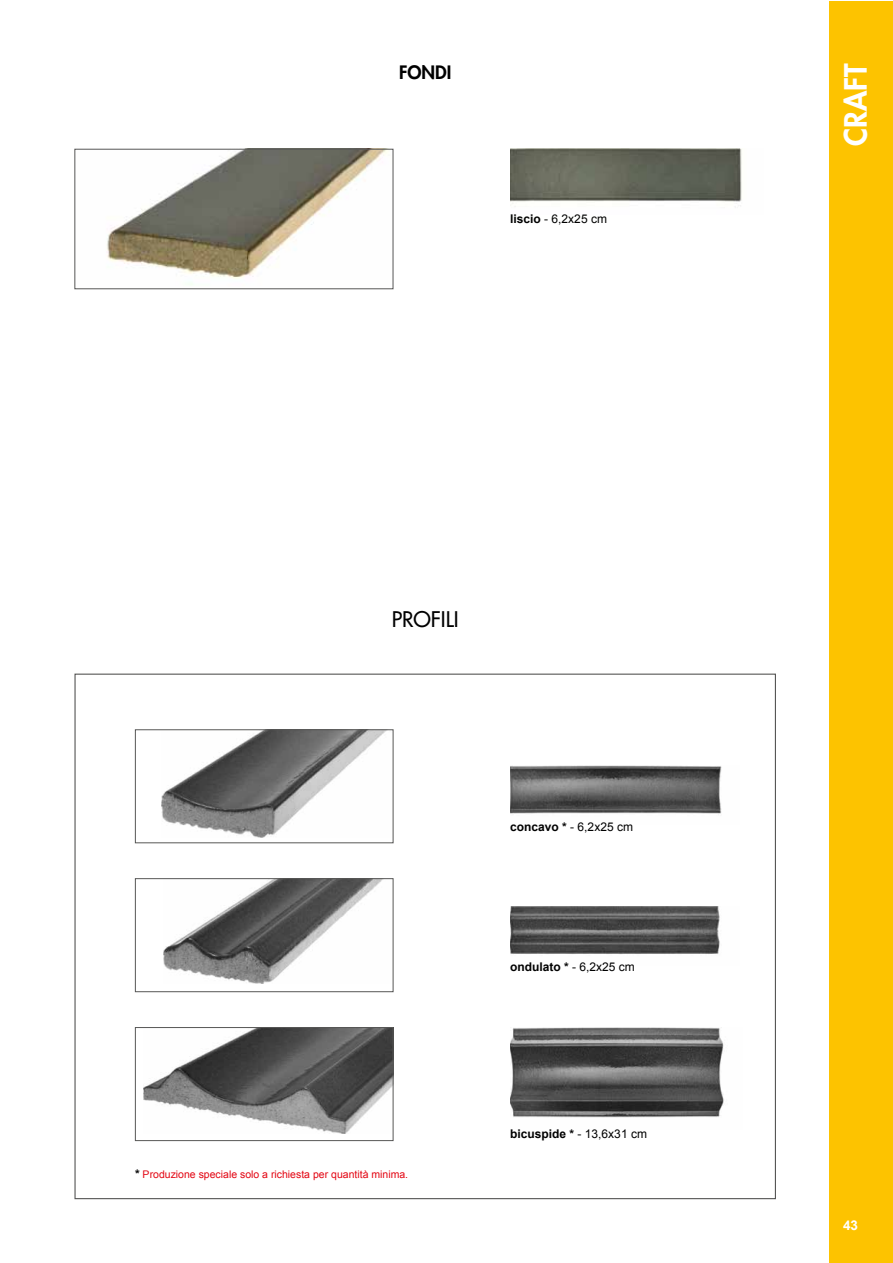
<style>
.page{position:relative;width:893px;height:1263px;background:#fff}
.page>*{position:absolute;margin:0;border:0;box-sizing:border-box;transform-origin:0 0}
.t1{font:800 30px "Futura Std";color:#fff}
.t2{font:500 21px "Futura Std";color:#000}
.t3{font:800 18px "Futura Std";color:#000}
.t4{font:700 13.5px "Arial";color:#fff}
.t5{font:700 12px "Arial";color:#000}
.t6{font:12px "Arial";color:#000}
.t7{font:10.5px "Arial";color:#e30613}
.s1{font-weight:700}
.s2{font-weight:700;font-size:12px;color:#000}
.s3{font-weight:400}
</style>
<div class="page">
<div style="left:829px;top:1px;width:63px;height:1262px;background:#fdc300"></div>
<img style="left:107px;top:151px;width:281px;height:134px">
<div style="left:74px;top:149px;width:319px;height:140px;border:1px solid #575756"></div>
<img style="left:510px;top:149px;width:232px;height:58px">
<img style="left:510px;top:765px;width:212px;height:49px">
<img style="left:510px;top:906px;width:210px;height:48px">
<img style="left:162px;top:731px;width:224px;height:106px">
<div style="left:135px;top:729px;width:258px;height:114px;border:1px solid #575756"></div>
<img style="left:163px;top:880px;width:219px;height:103px">
<div style="left:135px;top:878px;width:258px;height:114px;border:1px solid #575756"></div>
<img style="left:143px;top:1029px;width:248px;height:104px">
<div style="left:135px;top:1027px;width:258px;height:114px;border:1px solid #575756"></div>
<img style="left:510px;top:1027px;width:214px;height:91px">
<h3 class="t3" style="left:399px;top:61px;width:54px">FONDI</h3>
<p class="t6" style="left:510px;top:213px;width:98px"><span class="s1">liscio</span> - 6,2x25 cm</p>
<h2 class="t2" style="left:392px;top:606px;width:68px">PROFILI</h2>
<p class="t7" style="left:135px;top:1168px;width:275px"><span class="s2">*</span> Produzione speciale solo a richiesta per quantità minima.</p>
<p class="t6" style="left:510px;top:821px;width:124px"><span class="s1">concavo *</span> - 6,2x25 cm</p>
<p class="t5" style="left:510px;top:960px;width:126px">ondulato * <span class="s3">- 6,2x25 cm</span></p>
<p class="t5" style="left:510px;top:1127px;width:138px">bicuspide * <span class="s3">- 13,6x31 cm</span></p>
<h1 class="t1" style="left:837px;top:146px;width:84px;rotate:-90deg">CRAFT</h1>
<p class="t4" style="left:843px;top:1218px;width:17px">43</p>
</div>
